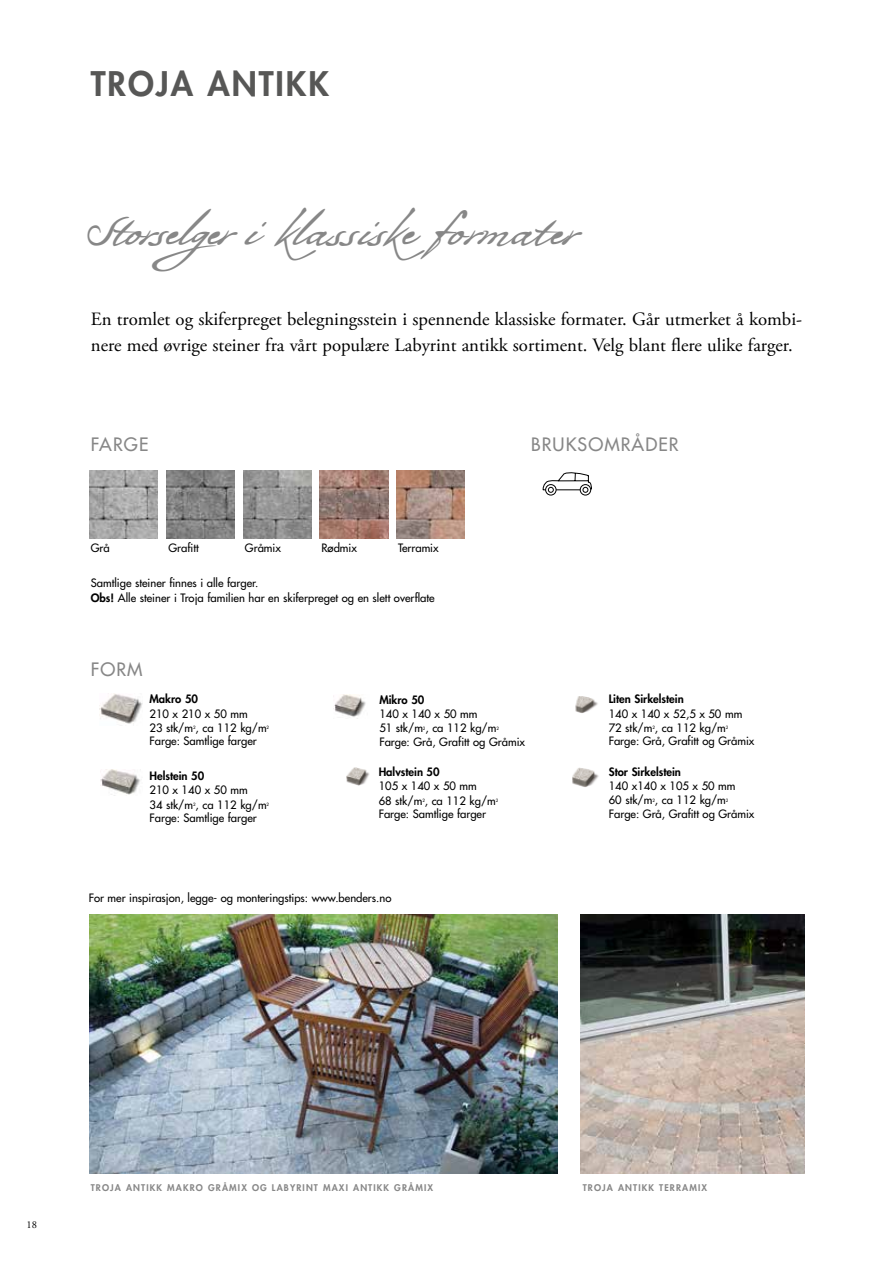
<style>
.page{position:relative;width:893px;height:1263px;background:#fff}
.page>*{position:absolute;margin:0;border:0;box-sizing:border-box;transform-origin:0 0}
.t1{font:48px "Bolivar";letter-spacing:.01em;color:#878787}
.t2{font:800 33px "Futura Std";letter-spacing:.06em;color:#575756}
.t3{font:18.75px/25.5px "Adobe Garamond Pro";color:#000}
.t4{font:500 18px "Futura Std";letter-spacing:.06em;color:#878787}
.t5{font:500 11.25px/14.2px "Futura Std";color:#000}
.t6{font:800 11.25px "Futura Std";color:#000}
.t7{font:10.5px "Adobe Garamond Pro";color:#000}
.t8{font:800 9px "Futura Std";letter-spacing:.125em;color:#878787}
.t9{font:500 4.35px "Futura Std";color:#000}
.s1{font-weight:800}
</style>
<div class="page">
<img style="left:89px;top:470px;width:68px;height:68px">
<img style="left:167px;top:470px;width:68px;height:68px">
<img style="left:243px;top:470px;width:68px;height:68px">
<img style="left:320px;top:470px;width:68px;height:68px">
<img style="left:346px;top:767px;width:24px;height:19px">
<img style="left:100px;top:770px;width:40px;height:25px">
<img style="left:572px;top:767px;width:27px;height:20px">
<img style="left:99px;top:694px;width:44px;height:30px">
<img style="left:575px;top:696px;width:23px;height:17px">
<img style="left:334px;top:694px;width:32px;height:23px">
<img style="left:396px;top:470px;width:69px;height:68px">
<img style="left:90px;top:914px;width:468px;height:260px">
<div style="left:546px;top:485px;width:10px;height:10px;background:#151515;border-radius:50%"></div>
<div style="left:545px;top:484px;width:11px;height:11px;border:1px solid #000;border-radius:50%"></div>
<div style="left:580px;top:484px;width:11px;height:11px;border:1px solid #000;border-radius:50%"></div>
<svg style="left:543px;top:472px;width:49px;height:21px"></svg>
<img style="left:581px;top:914px;width:223px;height:260px">
<h2 class="t2" style="left:91px;top:63px;width:240px">TROJA ANTIKK</h2>
<h1 class="t1" style="left:89px;top:200px;width:490px">Storselger i klassiske formater</h1>
<h3 class="t3" style="left:91px;top:307px;width:713px">En tromlet og skiferpreget belegningsstein i spennende klassiske formater. Går utmerket å kombi&shy;nere med øvrige steiner fra vårt populære Labyrint antikk sortiment. Velg blant flere ulike farger.</h3>
<h3 class="t4" style="left:91px;top:433px;width:59px">FARGE</h3>
<p class="t5" style="left:91px;top:541px;width:20px">Grå</p>
<p class="t5" style="left:168px;top:541px;width:32px">Grafitt</p>
<p class="t5" style="left:245px;top:541px;width:37px">Gråmix</p>
<p class="t5" style="left:321px;top:541px;width:37px">Rødmix</p>
<p class="t5" style="left:398px;top:541px;width:42px">Terramix</p>
<p class="t5" style="left:91px;top:576px;width:345px">Samtlige steiner finnes i alle farger.<br><span class="s1">Obs!</span> Alle steiner i Troja familien har en skiferpreget og en slett overflate</p>
<h3 class="t4" style="left:91px;top:658px;width:53px">FORM</h3>
<h3 class="t4" style="left:531px;top:433px;width:149px">BRUKSOMRÅDER</h3>
<p class="t6" style="left:149px;top:692px;width:50px">Makro 50</p>
<p class="t5" style="left:149px;top:706px;width:119px">210 x 210 x 50 mm<br>23 stk/m , ca 112 kg/m</p>
<p class="t9" style="left:193px;top:725px;width:4px">2</p>
<p class="t9" style="left:267px;top:725px;width:4px">2</p>
<p class="t5" style="left:149px;top:734px;width:109px">Farge: Samtlige farger</p>
<p class="t6" style="left:379px;top:693px;width:47px">Mikro 50</p>
<p class="t5" style="left:379px;top:707px;width:119px">140 x 140 x 50 mm<br>51 stk/m , ca 112 kg/m</p>
<p class="t9" style="left:423px;top:725px;width:4px">2</p>
<p class="t9" style="left:496px;top:725px;width:4px">2</p>
<p class="t5" style="left:379px;top:735px;width:147px">Farge: Grå, Grafitt og Gråmix</p>
<p class="t6" style="left:609px;top:692px;width:77px">Liten Sirkelstein</p>
<p class="t5" style="left:609px;top:706px;width:135px">140 x 140 x 52,5 x 50 mm<br>72 stk/m , ca 112 kg/m</p>
<p class="t9" style="left:652px;top:725px;width:4px">2</p>
<p class="t9" style="left:726px;top:725px;width:4px">2</p>
<p class="t5" style="left:609px;top:734px;width:147px">Farge: Grå, Grafitt og Gråmix</p>
<p class="t6" style="left:149px;top:769px;width:56px">Helstein 50</p>
<p class="t5" style="left:149px;top:783px;width:119px">210 x 140 x 50 mm<br>34 stk/m , ca 112 kg/m</p>
<p class="t9" style="left:193px;top:802px;width:4px">2</p>
<p class="t9" style="left:267px;top:802px;width:4px">2</p>
<p class="t5" style="left:149px;top:811px;width:109px">Farge: Samtlige farger</p>
<p class="t6" style="left:379px;top:765px;width:62px">Halvstein 50</p>
<p class="t5" style="left:379px;top:779px;width:119px">105 x 140 x 50 mm<br>68 stk/m , ca 112 kg/m</p>
<p class="t9" style="left:422px;top:798px;width:4px">2</p>
<p class="t9" style="left:496px;top:798px;width:4px">2</p>
<p class="t5" style="left:379px;top:807px;width:109px">Farge: Samtlige farger</p>
<p class="t6" style="left:609px;top:764px;width:74px">Stor Sirkelstein</p>
<p class="t5" style="left:609px;top:779px;width:128px">140 x140 x 105 x 50 mm<br>60 stk/m , ca 112 kg/m</p>
<p class="t9" style="left:652px;top:797px;width:4px">2</p>
<p class="t9" style="left:726px;top:797px;width:4px">2</p>
<p class="t5" style="left:609px;top:806px;width:147px">Farge: Grå, Grafitt og Gråmix</p>
<p class="t5" style="left:89px;top:891px;width:304px">For mer inspirasjon, legge- og monteringstips: www.benders.no</p>
<p class="t7" style="left:27px;top:1218px;width:12px">18</p>
<p class="t8" style="left:91px;top:1182px;width:344px">TROJA ANTIKK MAKRO GRÅMIX OG LABYRINT MAXI ANTIKK GRÅMIX</p>
<p class="t8" style="left:583px;top:1182px;width:126px">TROJA ANTIKK TERRAMIX</p>
</div>
